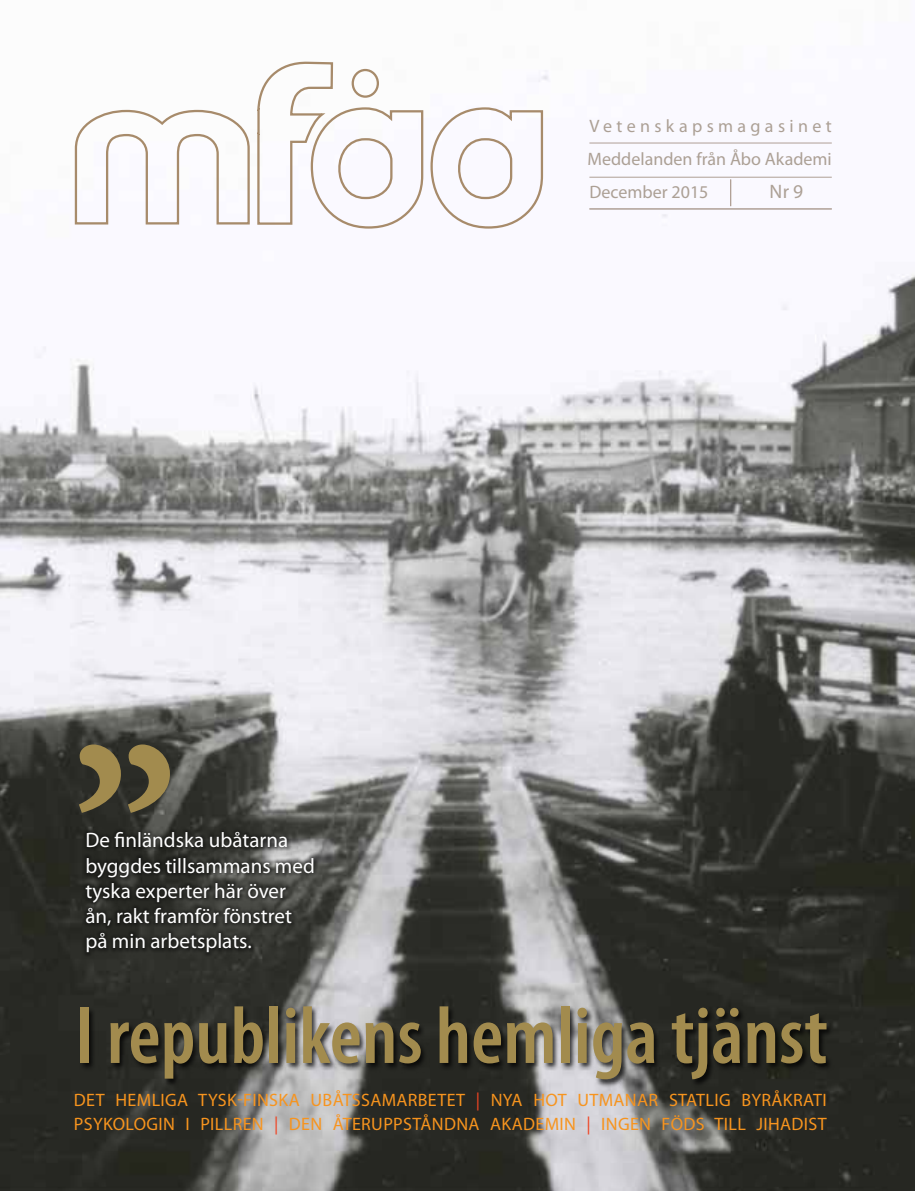
<style>
.page{position:relative;width:915px;height:1191px;background:#fff}
.page>*{position:absolute;margin:0;border:0;box-sizing:border-box;transform-origin:0 0}
.t1{font:700 240px "Minion Pro";color:#a28b4e}
.t2{font:600 condensed 81.75px "Myriad Pro";color:#a28b4e}
.t3{font:21px/25.2px "Myriad Pro";color:#fff}
.t4{font:19.5px "Myriad Pro";color:#aca095}
.t5{font:18px "Myriad Pro";letter-spacing:.02em;color:#f7941e}
.t6{font:18px "Myriad Pro";color:#aca095}
.t7{font:18px "Myriad Pro";letter-spacing:.24em;color:#aca095}
.s1{color:#ef4423}
</style>
<div class="page">
<img style="left:0;top:70px;width:914px;height:1121px">
<svg style="left:75px;top:61px;width:468px;height:168px"></svg>
<hr style="left:589px;top:143px;width:242px;height:1px;background:#af9f95">
<hr style="left:589px;top:177px;width:242px;height:1px;background:#af9f95">
<hr style="left:589px;top:208px;width:242px;height:1px;background:#af9f95">
<svg style="left:730px;top:179px;width:1px;height:27px"></svg>
<div style="left:81px;top:828px;width:236px;height:128px;background:#000;opacity:.75"></div>
<div style="left:79px;top:1005px;width:754px;height:82px;background:#000;opacity:.75"></div>
<p class="t7" style="left:589px;top:114px;width:244px">Vetenskapsmagasinet</p>
<p class="t6" style="left:587px;top:147px;width:246px">Meddelanden från Åbo Akademi</p>
<h1 class="t1" style="left:70px;top:668px;width:108px">”</h1>
<p class="t3" style="left:85px;top:827px;width:231px">De finländska ubåtarna byggdes tillsammans med tyska experter här över ån, rakt framför fönstret på min arbetsplats.</p>
<p class="t6" style="left:589px;top:181px;width:120px">December 2015</p>
<p class="t4" style="left:769px;top:179px;width:35px">Nr 9</p>
<h2 class="t2" style="left:75px;top:991px;width:753px">I republikens hemliga tjänst</h2>
<p class="t5" style="left:74px;top:1088px;width:310px">Det hemliga tysk-finska ubåtssama</p>
<p class="t5" style="left:407px;top:1088px;width:204px">rbetet <span class="s1">|</span> Nya hot utmana</p>
<p class="t5" style="left:648px;top:1088px;width:180px">r statlig byråkrati</p>
<p class="t5" style="left:74px;top:1112px;width:359px">Psykologin i pillren <span class="s1">|</span> Den återuppståndna</p>
<p class="t5" style="left:490px;top:1112px;width:338px">akademin <span class="s1">|</span> Ingen föds till jihadist</p>
</div>
